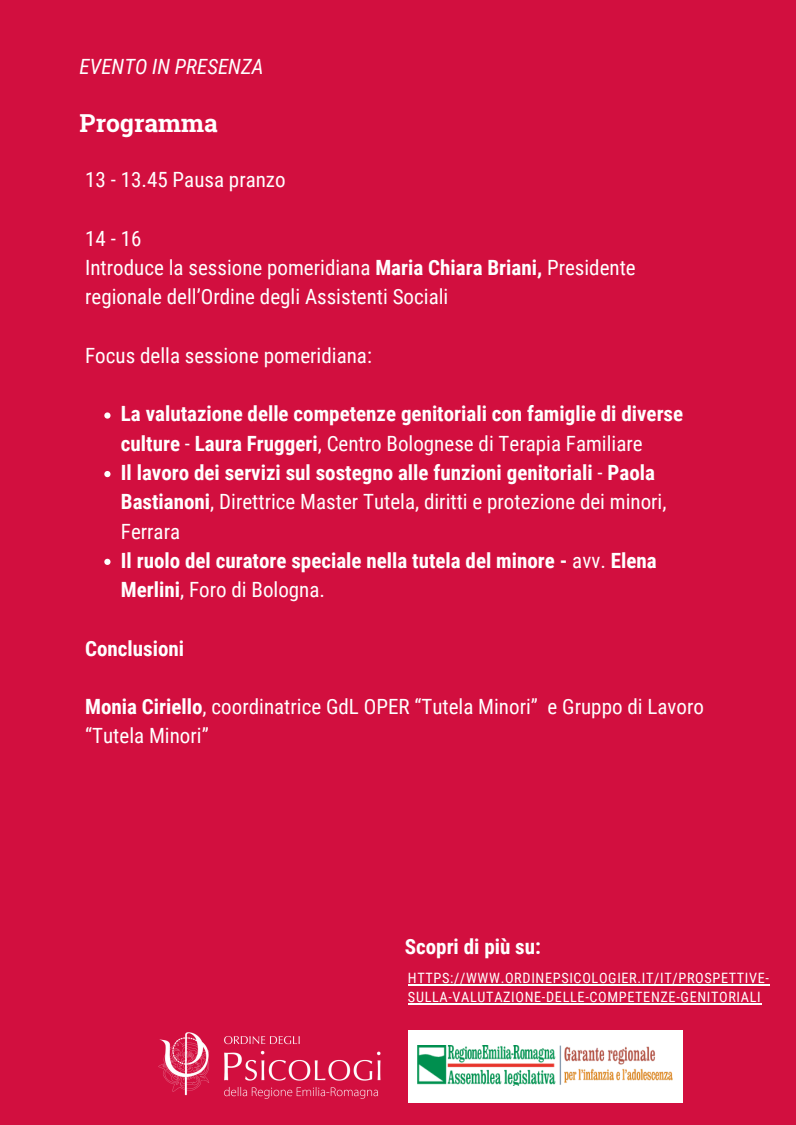
<style>
.page{position:relative;width:796px;height:1125px;background:#fff}
.page>*{position:absolute;margin:0;border:0;box-sizing:border-box;transform-origin:0 0}
.t1{font:700 24.75px "Roboto Slab";color:#fff}
.t2{font:700 21px/29.2px "Roboto Condensed";color:#fff}
.t3{font:21px/29.2px "Roboto Condensed";color:#fff}
.t4{font:italic 21px "Roboto Condensed";color:#fff}
.t5{font:14.25px/19.1px "Roboto Condensed";letter-spacing:.045em;color:#fff}
.s1{font-weight:700}
.s2{font-weight:400}
</style>
<div class="page">
<div style="left:0;top:0;width:795px;height:1125px;background:#d20f3f"></div>
<img style="left:158px;top:1032px;width:223px;height:67px">
<div style="left:408px;top:1030px;width:274px;height:72px;background:#fff"></div>
<img style="left:418px;top:1046px;width:254px;height:40px">
<hr style="left:408px;top:984px;width:361px;height:1px;background:#fff">
<hr style="left:408px;top:1003px;width:353px;height:1px;background:#fff">
<svg style="left:104px;top:412px;width:6px;height:7px"></svg>
<svg style="left:104px;top:471px;width:6px;height:6px"></svg>
<svg style="left:104px;top:559px;width:6px;height:6px"></svg>
<p class="t4" style="left:80px;top:54px;width:185px">EVENTO IN PRESENZA</p>
<p class="t1" style="left:80px;top:106px;width:140px">Programma</p>
<p class="t3" style="left:85px;top:166px;width:202px">13 - 13.45 Pausa pranzo</p>
<p class="t3" style="left:85px;top:224px;width:58px">14 - 16</p>
<p class="t3" style="left:85px;top:253px;width:552px">Introduce la sessione pomeridiana <span class="s1">Maria Chiara Briani,</span> Presidente regionale dell’Ordine degli Assistenti Sociali</p>
<p class="t3" style="left:85px;top:341px;width:288px">Focus della sessione pomeridiana:</p>
<p class="t2" style="left:121px;top:400px;width:563px">La valutazione delle competenze genitoriali con famiglie di diverse culture <span class="s2">-</span> Laura Fruggeri<span class="s2">, Centro Bolognese di Terapia Familiare</span></p>
<p class="t2" style="left:121px;top:458px;width:547px">Il lavoro dei servizi sul sostegno alle funzioni genitoriali <span class="s2">-</span> Paola<br>Bastianoni<span class="s2">, Direttrice Master Tutela, diritti e protezione dei minori,<br>Ferrara</span></p>
<p class="t2" style="left:121px;top:546px;width:537px">Il ruolo del curatore speciale nella tutela del minore - <span class="s2">avv.</span> Elena<br>Merlini<span class="s2">, Foro di Bologna.</span></p>
<p class="t2" style="left:85px;top:634px;width:100px">Conclusioni</p>
<p class="t3" style="left:85px;top:692px;width:620px"><span class="s1">Monia Ciriello</span>, coordinatrice GdL OPER “Tutela Minori” e Gruppo di Lavoro “Tutela Minori”</p>
<p class="t2" style="left:404px;top:932px;width:138px">Scopri di più su:</p>
<p class="t5" style="left:408px;top:969px;width:362px">HTTPS://WWW.ORDINEPSICOLOGIER.IT/IT/PROSPETTIVE-<br>SULLA-VALUTAZIONE-DELLE-COMPETENZE-GENITORIALI</p>
</div>
